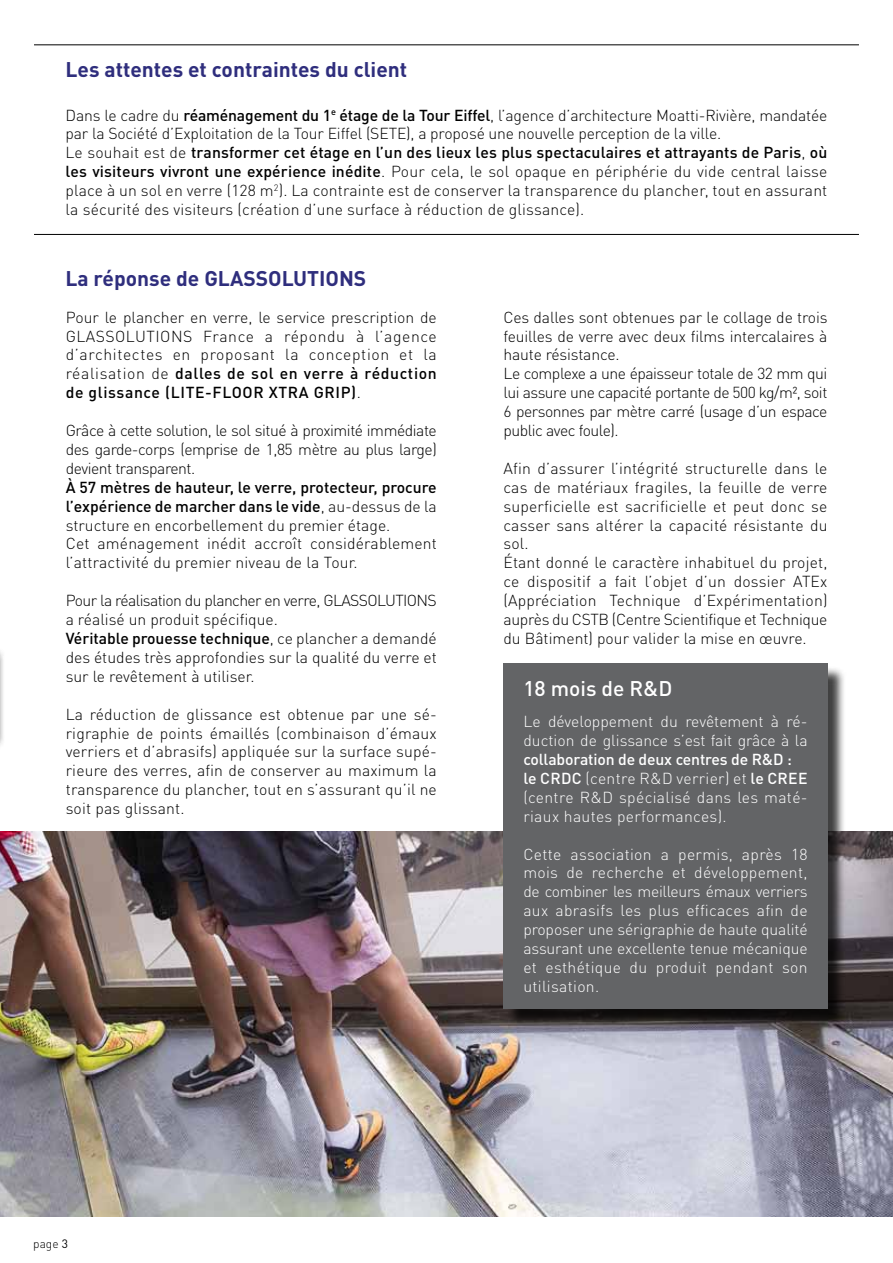
<style>
.page{position:relative;width:893px;height:1263px;background:#fff}
.page>*{position:absolute;margin:0;border:0;box-sizing:border-box;transform-origin:0 0}
.t1{font:700 21px "DINOT";color:#2f2e7d}
.t2{font:500 21px "DIN Pro";color:#fff}
.t3{font:300 15.75px/18.9px "DIN Pro";color:#000;text-align:justify}
.t4{font:300 15.75px/18.9px "DINOT";color:#000}
.t5{font:300 15.75px/18.9px "DIN Pro";letter-spacing:.02em;color:#fff}
.t6{font:300 15.75px/18.9px "DINOT";letter-spacing:-.03em;color:#000}
.t7{font:300 15.75px/18.9px "DIN Pro";color:#fff}
.t8{font:300 12px "DINOT";color:#000}
.s1{font-weight:500}
.s2{font-weight:400}
</style>
<div class="page">
<div style="left:0;top:646px;width:5px;height:104px;background:#000;opacity:.75"></div>
<img style="left:0;top:832px;width:893px;height:385px">
<hr style="left:34px;top:45px;width:825px;height:1px;background:#000">
<hr style="left:34px;top:234px;width:825px;height:1px;background:#000">
<div style="left:506px;top:666px;width:340px;height:362px;background:#000;opacity:.75"></div>
<div style="left:503px;top:664px;width:324px;height:345px;background:#636466"></div>
<h1 class="t1" style="left:65px;top:55px;width:343px">Les attentes et contraintes du client</h1>
<p class="t4" style="left:65px;top:105px;width:763px">Dans le cadre du <span class="s1">réaménagement du 1</span><sup>e</sup> <span class="s1">étage de la Tour Eiffel</span>, l’agence d’architecture Moatti-Rivière, mandatée par la Société d’Exploitation de la Tour Eiffel (SETE), a proposé une nouvelle perception de la ville.<br>Le souhait est de <span class="s1">transformer cet étage en l’un des lieux les plus spectaculaires et attrayants de Paris</span>, <span class="s1">où les visiteurs vivront une expérience inédite</span>. Pour cela, le sol opaque en périphérie du vide central laisse place à un sol en verre (128 m<sup>2</sup>). La contrainte est de conserver la transparence du plancher, tout en assurant la sécurité des visiteurs (création d’une surface à réduction de glissance).</p>
<h1 class="t1" style="left:65px;top:264px;width:302px">La réponse de GLASSOLUTIONS</h1>
<p class="t3" style="left:66px;top:307px;width:373px">Pour le plancher en verre, le service prescription de GLASSOLUTIONS France a répondu à l’agence d’architectes en proposant la conception et la réalisation de <span class="s1">dalles de sol en verre à réduction de glissance (LITE-FLOOR XTRA GRIP)</span>.</p>
<p class="t3" style="left:66px;top:420px;width:373px">Grâce à cette solution, le sol situé à proximité immédiate des garde-corps (emprise de 1,85 mètre au plus large) devient transparent.</p>
<p class="t3" style="left:66px;top:477px;width:373px;text-align:left"><span class="s1">À 57 mètres de hauteur, le verre, protecteur, procure l’expérience de marcher dans le vide</span>, au-dessus de la structure en encorbellement du premier étage.<br>Cet aménagement inédit accroît considérablement l’attractivité du premier niveau de la Tour.</p>
<p class="t3" style="left:66px;top:590px;width:373px;text-align:left">Pour la réalisation du plancher en verre, GLASSOLUTIONS a réalisé un produit spécifique.<br><span class="s1">Véritable prouesse technique</span>, ce plancher a demandé des études très approfondies sur la qualité du verre et sur le revêtement à utiliser.</p>
<p class="t3" style="left:66px;top:704px;width:373px">La réduction de glissance est obtenue par une sé&shy;rigraphie de points émaillés (combinaison d’émaux verriers et d’abrasifs) appliquée sur la surface supé&shy;rieure des verres, afin de conserver au maximum la transparence du plancher, tout en s’assurant qu’il ne soit pas glissant.</p>
<p class="t6" style="left:503px;top:307px;width:326px">Ces dalles sont obtenues par le collage de trois feuilles de verre avec deux films intercalaires à haute résistance.<br>Le complexe a une épaisseur totale de 32 mm qui lui assure une capacité portante de 500 kg/m², soit 6 personnes par mètre carré (usage d’un espace public avec foule).</p>
<p class="t4" style="left:503px;top:459px;width:326px">Afin d’assurer l’intégrité structurelle dans le cas de matériaux fragiles, la feuille de verre superficielle est sacrificielle et peut donc se casser sans altérer la capacité résistante du sol.<br>Étant donné le caractère inhabituel du projet, ce dispositif a fait l’objet d’un dossier ATEx (Appréciation Technique d’Expérimentation) auprès du CSTB (Centre Scientifique et Technique du Bâtiment) pour valider la mise en œuvre.</p>
<h1 class="t2" style="left:523px;top:674px;width:151px">18 mois de R&amp;D</h1>
<p class="t7" style="left:523px;top:711px;width:286px">Le développement du revêtement à ré&shy;duction de glissance s’est fait grâce à la</p>
<p class="t5" style="left:523px;top:749px;width:286px"><span class="s1">collaboration de deux centres de R&amp;D : le CRDC</span> (centre R&amp;D verrier) et <span class="s1">le CREE </span>(centre R&amp;D spécialisé dans les maté&shy;riaux hautes performances).</p>
<p class="t5" style="left:523px;top:844px;width:286px;text-align:justify">Cette association a permis, après 18 mois de recherche et développement, de combiner les meilleurs émaux verriers aux abrasifs les plus efficaces afin de proposer une sérigraphie de haute qualité assurant une excellente tenue mécanique et esthétique du produit pendant son utilisation.</p>
<p class="t8" style="left:33px;top:1236px;width:36px">page <span class="s2">3</span></p>
</div>
